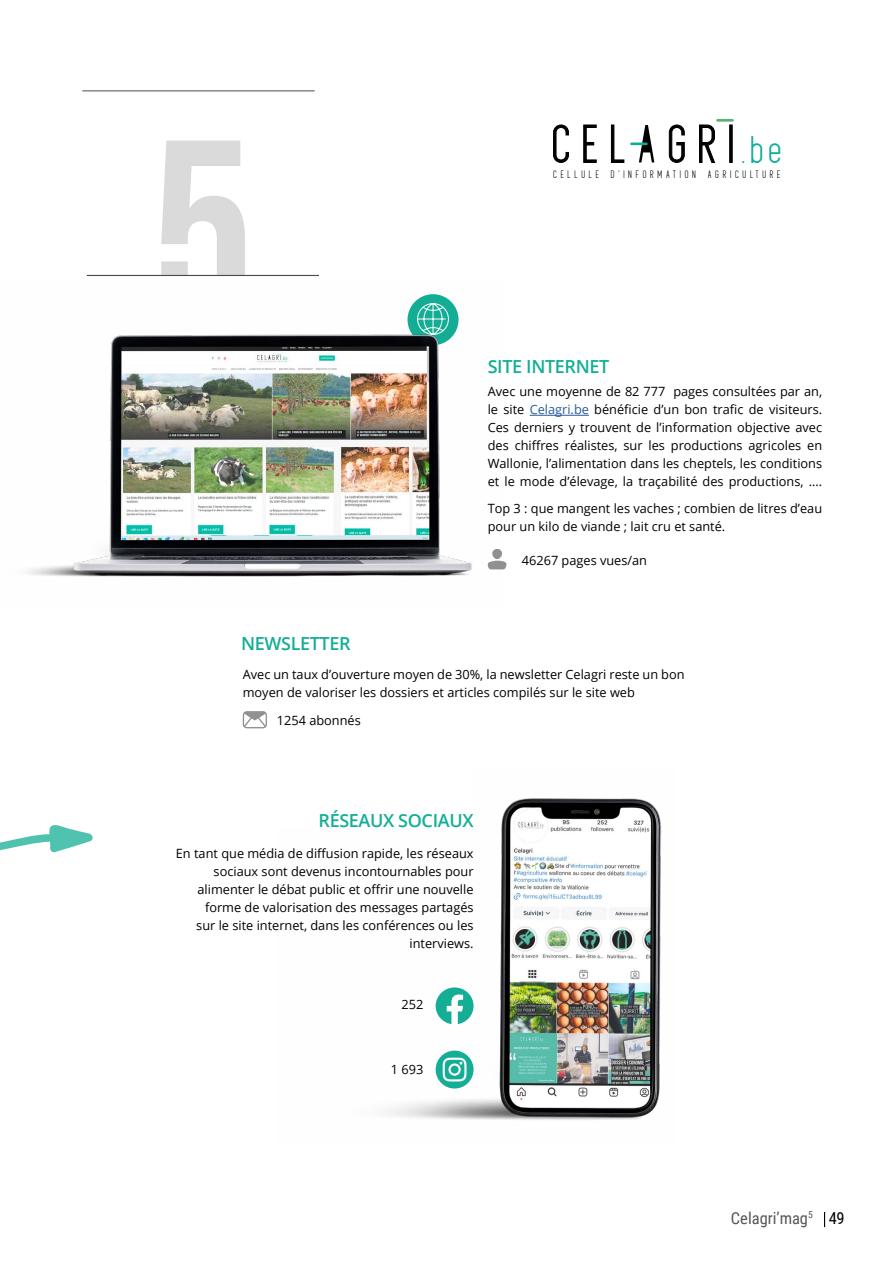
<style>
.page{position:relative;width:893px;height:1263px;background:#fff}
.page>*{position:absolute;margin:0;border:0;box-sizing:border-box;transform-origin:0 0}
.t1{font:700 255px "Bebas Neue";color:#dadada}
.t2{font:36.75px "Megan June";color:#0aaf96}
.t3{font:600 18px "Open Sans";letter-spacing:-.02em;color:#14ae96}
.t4{font:16.5px "Roboto Condensed";color:#575756}
.t5{font:16.5px "Roboto Condensed";color:#000}
.t6{font:12.75px/18px "Open Sans";color:#000}
.t7{font:10.35px "Megan June";letter-spacing:.33em;color:#000}
.t8{font:9.6px "Roboto Condensed";color:#575756}
.s1{color:#275b9b}
</style>
<div class="page">
<svg style="left:824px;top:1212px;width:1px;height:15px"></svg>
<img style="left:388px;top:798px;width:274px;height:322px">
<svg style="left:0;top:825px;width:93px;height:28px"></svg>
<svg style="left:553px;top:125px;width:16px;height:38px"></svg>
<svg style="left:583px;top:125px;width:13px;height:38px"></svg>
<svg style="left:611px;top:125px;width:13px;height:38px"></svg>
<svg style="left:669px;top:125px;width:15px;height:38px"></svg>
<svg style="left:699px;top:125px;width:16px;height:38px"></svg>
<hr style="left:730px;top:125px;width:2px;height:38px;background:#020203">
<svg style="left:630px;top:125px;width:24px;height:37px"></svg>
<hr style="left:716px;top:119px;width:18px;height:3px;background:#58b46e">
<svg style="left:501px;top:561px;width:6px;height:8px"></svg>
<svg style="left:243px;top:711px;width:24px;height:17px"></svg>
<hr style="left:530px;top:415px;width:59px;height:1px;background:#275b9b">
<div style="left:247px;top:753px;width:227px;height:74px;background:#fff"></div>
<div style="left:436px;top:1050px;width:38px;height:38px;background:#14ae96;border-radius:50%"></div>
<svg style="left:443px;top:1058px;width:24px;height:23px"></svg>
<svg style="left:436px;top:987px;width:38px;height:37px"></svg>
<hr style="left:82px;top:91px;width:233px;height:1px;background:#4a4a49">
<hr style="left:87px;top:275px;width:232px;height:1px;background:#4a4a49">
<img style="left:27px;top:294px;width:474px;height:283px">
<h1 class="t1" style="left:152px;top:91px;width:102px">5</h1>
<h3 class="t3" style="left:241px;top:631px;width:111px">NEWSLETTER</h3>
<h2 class="t2" style="left:742px;top:130px;width:43px">.be</h2>
<p class="t7" style="left:554px;top:169px;width:229px">CELLULE D'INFORMATION AGRICULTURE</p>
<h3 class="t3" style="left:488px;top:354px;width:123px">SITE INTERNET</h3>
<p class="t6" style="left:488px;top:382px;width:336px;text-align:justify">Avec une moyenne de 82 777 pages consultées par an, le site <span class="s1">Celagri.be</span> bénéficie d’un bon trafic de visiteurs.<br>Ces derniers y trouvent de l’information objective avec des chiffres réalistes, sur les productions agricoles en Wallonie, l’alimentation dans les cheptels, les conditions et le mode d’élevage, la traçabilité des productions, ….</p>
<p class="t6" style="left:488px;top:499px;width:336px">Top 3 : que mangent les vaches ; combien de litres d’eau pour un kilo de viande ; lait cru et santé.</p>
<p class="t6" style="left:522px;top:551px;width:127px">46267 pages vues/an</p>
<p class="t6" style="left:243px;top:665px;width:443px">Avec un taux d’ouverture moyen de 30%, la newsletter Celagri reste un bon moyen de valoriser les dossiers et articles compilés sur le site web</p>
<p class="t6" style="left:277px;top:711px;width:85px">1254 abonnés</p>
<h3 class="t3" style="left:319px;top:808px;width:156px">RÉSEAUX SOCIAUX</h3>
<p class="t6" style="left:176px;top:843px;width:299px;text-align:right">En tant que média de diffusion rapide, les réseaux sociaux sont devenus incontournables pour alimenter le débat public et offrir une nouvelle forme de valorisation des messages partagés<br>sur le site internet, dans les conférences ou les interviews.</p>
<p class="t6" style="left:402px;top:995px;width:23px">252</p>
<p class="t6" style="left:391px;top:1060px;width:34px">1 693</p>
<p class="t4" style="left:731px;top:1206px;width:79px">Celagri’mag</p>
<p class="t5" style="left:829px;top:1207px;width:17px">49</p>
<p class="t8" style="left:808px;top:1208px;width:6px">5</p>
</div>
